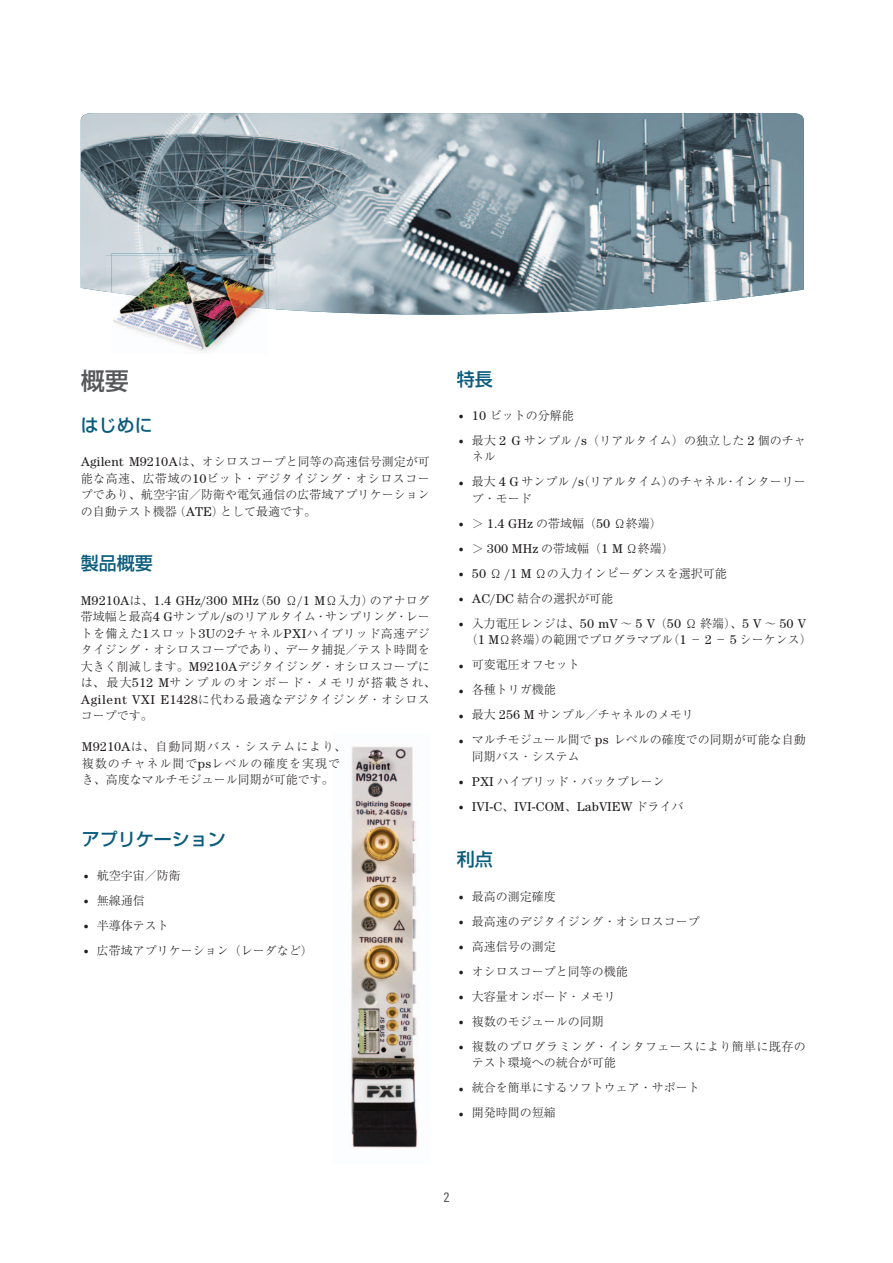
<style>
.page{position:relative;width:893px;height:1263px;background:#fff}
.page>*{position:absolute;margin:0;border:0;box-sizing:border-box;transform-origin:0 0}
.t1{font:500 24px "Shin Go Pro";color:#57585a}
.t2{font:500 18px "Shin Go Pro";color:#0a5c7d}
.t3{font:13.5px "Agilent Cond";color:#57585a}
.t4{font:13.2px "Agilent Century ITC";color:#231f20}
.t5{font:300 12px/16.5px "Ryumin Pro";color:#231f20}
.t6{font:300 12px/16.5px "Ryumin Pro";letter-spacing:.075em;color:#231f20}
.t7{font:300 12px/16.5px "Ryumin Pro";letter-spacing:.035em;color:#231f20}
.s1{font-family:"Agilent Century ITC";font-weight:400;font-size:13.2px}
.s2{font-family:"Ryumin Pro";font-weight:300;font-size:12px}
</style>
<div class="page">
<img style="left:81px;top:113px;width:723px;height:202px">
<img style="left:350px;top:746px;width:68px;height:402px">
<img style="left:111px;top:253px;width:165px;height:62px">
<img style="left:106px;top:256px;width:5px;height:59px">
<img style="left:111px;top:309px;width:158px;height:44px">
<img style="left:111px;top:256px;width:158px;height:53px">
<h1 class="t1" style="left:81px;top:361px;width:49px">概要</h1>
<h2 class="t2" style="left:457px;top:364px;width:37px">特長</h2>
<p class="t5" style="left:457px;top:406px;width:118px"><span class="s1">• 10</span> ビットの分解能</p>
<p class="t5" style="left:472px;top:431px;width:336px;text-indent:-15px"><span class="s1">•</span> 最大 <span class="s1">2 G</span> サンプル <span class="s1">/s</span>（リアルタイム）の独立した <span class="s1">2</span> 個のチャネル</p>
<p class="t5" style="left:472px;top:473px;width:336px;text-indent:-15px"><span class="s1">•</span> 最大 <span class="s1">4 G</span> サンプル <span class="s1">/</span>（<span class="s1">s</span> リアルタイム）のチャネル・インターリーブ・モード</p>
<p class="t5" style="left:457px;top:514px;width:206px"><span class="s1">•</span> ＞ <span class="s1">1.4 GHz</span> の帯域幅（<span class="s1">50</span> Ω終端）</p>
<p class="t5" style="left:457px;top:539px;width:218px"><span class="s1">•</span> ＞ <span class="s1">300 MHz</span> の帯域幅（<span class="s1">1 M</span> Ω終端）</p>
<p class="t5" style="left:457px;top:564px;width:271px"><span class="s1">• 50</span> Ω <span class="s1">/1 M</span> Ωの入力インピーダンスを選択可能</p>
<p class="t5" style="left:457px;top:589px;width:158px"><span class="s1">• AC/DC</span> 結合の選択が可能</p>
<p class="t5" style="left:466px;top:614px;width:348px;text-indent:-9px"><span class="s1">•</span> 入力電圧レンジは、<span class="s1">50 mV</span> ～ <span class="s1">5 V</span>（<span class="s1">50</span> Ω 終端）、<span class="s1">5 V</span> ～ <span class="s1">50 V</span>（<span class="s1">1 M</span>Ω終端）の範囲でプログラマブル（<span class="s1">1</span> － <span class="s1">2</span> － <span class="s1">5</span> シーケンス）</p>
<p class="t5" style="left:457px;top:656px;width:125px"><span class="s1">•</span> 可変電圧オフセット</p>
<p class="t5" style="left:457px;top:681px;width:101px"><span class="s1">•</span> 各種トリガ機能</p>
<p class="t5" style="left:457px;top:706px;width:238px"><span class="s1">•</span> 最大 <span class="s1">256 M</span> サンプル／チャネルのメモリ</p>
<p class="t5" style="left:472px;top:731px;width:336px;text-indent:-15px"><span class="s1">•</span> マルチモジュール間で <span class="s1">ps</span> レベルの確度での同期が可能な自動同期バス・システム</p>
<p class="t5" style="left:457px;top:772px;width:209px"><span class="s1">• PXI</span> ハイブリッド・バックプレーン</p>
<p class="t4" style="left:457px;top:799px;width:228px">• IVI-C<span class="s2">、</span>IVI-COM<span class="s2">、</span>LabVIEW <span class="s2">ドライバ</span></p>
<h2 class="t2" style="left:457px;top:845px;width:37px">利点</h2>
<p class="t5" style="left:457px;top:887px;width:101px"><span class="s1">•</span> 最高の測定確度</p>
<p class="t5" style="left:457px;top:912px;width:245px"><span class="s1">•</span> 最高速のデジタイジング・オシロスコープ</p>
<p class="t5" style="left:457px;top:937px;width:101px"><span class="s1">•</span> 高速信号の測定</p>
<p class="t5" style="left:457px;top:962px;width:173px"><span class="s1">•</span> オシロスコープと同等の機能</p>
<p class="t5" style="left:457px;top:987px;width:161px"><span class="s1">•</span> 大容量オンボード・メモリ</p>
<p class="t5" style="left:457px;top:1012px;width:149px"><span class="s1">•</span> 複数のモジュールの同期</p>
<p class="t7" style="left:472px;top:1037px;width:336px;text-indent:-15px"><span class="s1">•</span> 複数のプログラミング・インタフェースにより簡単に既存のテスト環境への統合が可能</p>
<p class="t5" style="left:457px;top:1078px;width:245px"><span class="s1">•</span> 統合を簡単にするソフトウェア・サポート</p>
<p class="t5" style="left:457px;top:1103px;width:101px"><span class="s1">•</span> 開発時間の短縮</p>
<h2 class="t2" style="left:81px;top:410px;width:73px">はじめに</h2>
<p class="t5" style="left:81px;top:452px;width:351px;text-align:justify"><span class="s1">Agilent M9210A</span>は、オシロスコープと同等の高速信号測定が可能な高速、広帯域の<span class="s1">10</span>ビット・デジタイジング・オシロスコープであり、航空宇宙／防衛や電気通信の広帯域アプリケーションの自動テスト機器（<span class="s1">ATE</span>）として最適です。</p>
<h2 class="t2" style="left:81px;top:549px;width:73px">製品概要</h2>
<p class="t4" style="left:81px;top:593px;width:351px">M9210A<span class="s2">は、</span>1.4 GHz/300 MHz<span class="s2">（</span>50 <span class="s2">Ω</span>/1 M<span class="s2">Ω入力）のアナログ</span></p>
<p class="t5" style="left:81px;top:607px;width:357px">帯域幅と最高<span class="s1">4 G</span>サンプル<span class="s1">/s</span>のリアルタイム・サンプリング・レートを備えた<span class="s1">1</span>スロット<span class="s1">3U</span>の<span class="s1">2</span>チャネル<span class="s1">PXI</span>ハイブリッド高速デジタイジング・オシロスコープであり、データ捕捉／テスト時間を大きく削減します。<span class="s1">M9210A</span>デジタイジング・オシロスコープには、最大<span class="s1">512 M</span>サンプルのオンボード・メモリが搭載され、<br><span class="s1">Agilent VXI E1428</span>に代わる最適なデジタイジング・オシロスコープです。</p>
<p class="t6" style="left:82px;top:738px;width:266px"><span class="s1">M9210A</span>は、自動同期バス・システムにより、複数のチャネル間で<span class="s1">ps</span>レベルの確度を実現でき、高度なマルチモジュール同期が可能です。</p>
<h2 class="t2" style="left:82px;top:824px;width:146px">アプリケーション</h2>
<p class="t5" style="left:82px;top:866px;width:101px"><span class="s1">•</span> 航空宇宙／防衛</p>
<p class="t5" style="left:82px;top:891px;width:65px"><span class="s1">•</span> 無線通信</p>
<p class="t5" style="left:82px;top:916px;width:89px"><span class="s1">•</span> 半導体テスト</p>
<p class="t5" style="left:82px;top:941px;width:233px"><span class="s1">•</span> 広帯域アプリケーション（レーダなど）</p>
<p class="t3" style="left:443px;top:1189px;width:8px">2</p>
</div>
